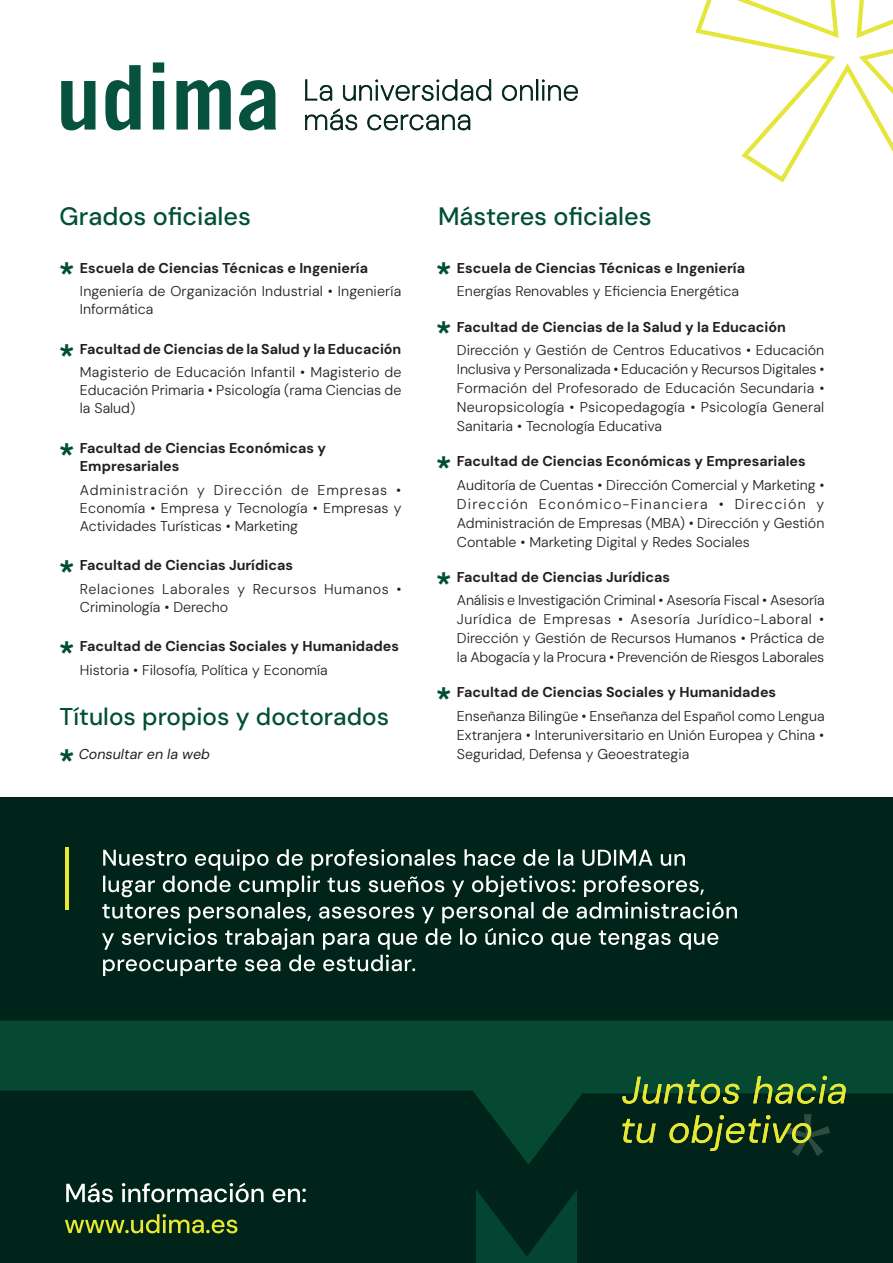
<style>
.page{position:relative;width:893px;height:1263px;background:#fff}
.page>*{position:absolute;margin:0;border:0;box-sizing:border-box;transform-origin:0 0}
.t1{font:700 36.15px/58.8px "Helvetica Neue LT Std";color:#004f35}
.t2{font:500 25.2px "DM Sans";color:#004f35}
.t3{font:500 24.3px "DM Sans";color:#004f35}
.t4{font:300 14.25px/18.9px "DM Sans";color:#231f20;text-align:justify}
.t5{font:700 14.25px/18px "DM Sans";color:#231f20}
.t6{font:300 14.25px/18px "DM Sans";letter-spacing:.04em;color:#231f20}
.t7{font:italic 14.25px "DM Sans";color:#231f20}
</style>
<div class="page">
<div style="left:0;top:797px;width:893px;height:466px;background:#002419"></div>
<svg style="left:66px;top:1182px;width:240px;height:20px"></svg>
<svg style="left:65px;top:1214px;width:172px;height:19px"></svg>
<svg style="left:0;top:1021px;width:893px;height:143px;fill:#054933"></svg>
<svg style="left:476px;top:1190px;width:101px;height:73px"></svg>
<svg style="left:102px;top:849px;width:635px;height:127px"></svg>
<svg style="left:622px;top:1077px;width:117px;height:27px"></svg>
<svg style="left:753px;top:1076px;width:93px;height:28px"></svg>
<svg style="left:622px;top:1119px;width:34px;height:24px"></svg>
<svg style="left:669px;top:1114px;width:161px;height:42px"></svg>
<hr style="left:66px;top:847px;width:3px;height:62px;background:#e8e731">
<svg style="left:61px;top:81px;width:34px;height:49px"></svg>
<svg style="left:105px;top:65px;width:36px;height:65px"></svg>
<svg style="left:153px;top:62px;width:11px;height:68px"></svg>
<svg style="left:176px;top:80px;width:55px;height:50px"></svg>
<svg style="left:239px;top:80px;width:37px;height:50px"></svg>
<svg style="left:305px;top:79px;width:27px;height:22px"></svg>
<svg style="left:343px;top:79px;width:148px;height:22px"></svg>
<svg style="left:502px;top:79px;width:76px;height:22px"></svg>
<svg style="left:305px;top:109px;width:52px;height:21px"></svg>
<svg style="left:367px;top:114px;width:103px;height:16px"></svg>
<svg style="left:695px;top:0;width:198px;height:183px"></svg>
<h2 class="t2" style="left:60px;top:200px;width:193px">Grados oficiales</h2>
<p class="t5" style="left:80px;top:259px;width:290px">Escuela de Ciencias Técnicas e Ingeniería</p>
<p class="t4" style="left:80px;top:282px;width:323px;line-height:18px">Ingeniería de Organización Industrial • Ingeniería<br>Informática</p>
<p class="t5" style="left:80px;top:340px;width:323px">Facultad de Ciencias de la Salud y la Educación</p>
<p class="t4" style="left:80px;top:363px;width:323px;line-height:18px">Magisterio de Educación Infantil • Magisterio de Educación Primaria • Psicología (rama Ciencias de la Salud)</p>
<p class="t5" style="left:80px;top:439px;width:248px">Facultad de Ciencias Económicas y<br>Empresariales</p>
<p class="t4" style="left:80px;top:480px;width:323px;line-height:18px">Administración y Dirección de Empresas • Economía • Empresa y Tecnología • Empresas y Actividades Turísticas • Marketing</p>
<p class="t5" style="left:80px;top:556px;width:215px">Facultad de Ciencias Jurídicas</p>
<p class="t6" style="left:80px;top:580px;width:323px">Relaciones Laborales y Recursos Humanos •<br>Criminología • Derecho</p>
<p class="t5" style="left:80px;top:637px;width:321px">Facultad de Ciencias Sociales y Humanidades</p>
<p class="t4" style="left:80px;top:660px;width:249px">Historia • Filosofía, Política y Economía</p>
<h3 class="t3" style="left:60px;top:701px;width:331px">Títulos propios y doctorados</h3>
<p class="t7" style="left:79px;top:745px;width:133px">Consultar en la web</p>
<h1 class="t1" style="left:60px;top:245px;width:16px">*</h1>
<h1 class="t1" style="left:60px;top:326px;width:16px">*</h1>
<h1 class="t1" style="left:60px;top:426px;width:16px">*</h1>
<h1 class="t1" style="left:60px;top:543px;width:16px">*</h1>
<h1 class="t1" style="left:60px;top:624px;width:16px">*</h1>
<h1 class="t1" style="left:60px;top:732px;width:16px">*</h1>
<h2 class="t2" style="left:438px;top:200px;width:215px">Másteres oficiales</h2>
<p class="t5" style="left:457px;top:259px;width:290px">Escuela de Ciencias Técnicas e Ingeniería</p>
<p class="t4" style="left:457px;top:282px;width:284px">Energías Renovables y Eficiencia Energética</p>
<p class="t5" style="left:457px;top:318px;width:331px">Facultad de Ciencias de la Salud y la Educación</p>
<p class="t4" style="left:457px;top:341px;width:369px">Dirección y Gestión de Centros Educativos • Educación Inclusiva y Personalizada • Educación y Recursos Digitales • Formación del Profesorado de Educación Secundaria • Neuropsicología • Psicopedagogía • Psicología General Sanitaria • Tecnología Educativa</p>
<p class="t5" style="left:457px;top:452px;width:350px">Facultad de Ciencias Económicas y Empresariales</p>
<p class="t4" style="left:457px;top:475px;width:369px">Auditoría de Cuentas • Dirección Comercial y Marketing • Dirección Económico-Financiera • Dirección y Administración de Empresas (MBA) • Dirección y Gestión Contable • Marketing Digital y Redes Sociales</p>
<p class="t5" style="left:457px;top:568px;width:215px">Facultad de Ciencias Jurídicas</p>
<p class="t4" style="left:457px;top:591px;width:369px">Análisis e Investigación Criminal • Asesoría Fiscal • Asesoría Jurídica de Empresas • Asesoría Jurídico-Laboral • Dirección y Gestión de Recursos Humanos • Práctica de la Abogacía y la Procura • Prevención de Riesgos Laborales</p>
<p class="t5" style="left:457px;top:683px;width:321px">Facultad de Ciencias Sociales y Humanidades</p>
<p class="t4" style="left:457px;top:707px;width:369px">Enseñanza Bilingüe • Enseñanza del Español como Lengua Extranjera • Interuniversitario en Unión Europea y China • Seguridad, Defensa y Geoestrategia</p>
<h1 class="t1" style="left:437px;top:245px;width:16px">* *</h1>
<h1 class="t1" style="left:437px;top:439px;width:16px">*</h1>
<h1 class="t1" style="left:437px;top:555px;width:16px">*</h1>
<h1 class="t1" style="left:437px;top:670px;width:16px">*</h1>
</div>
